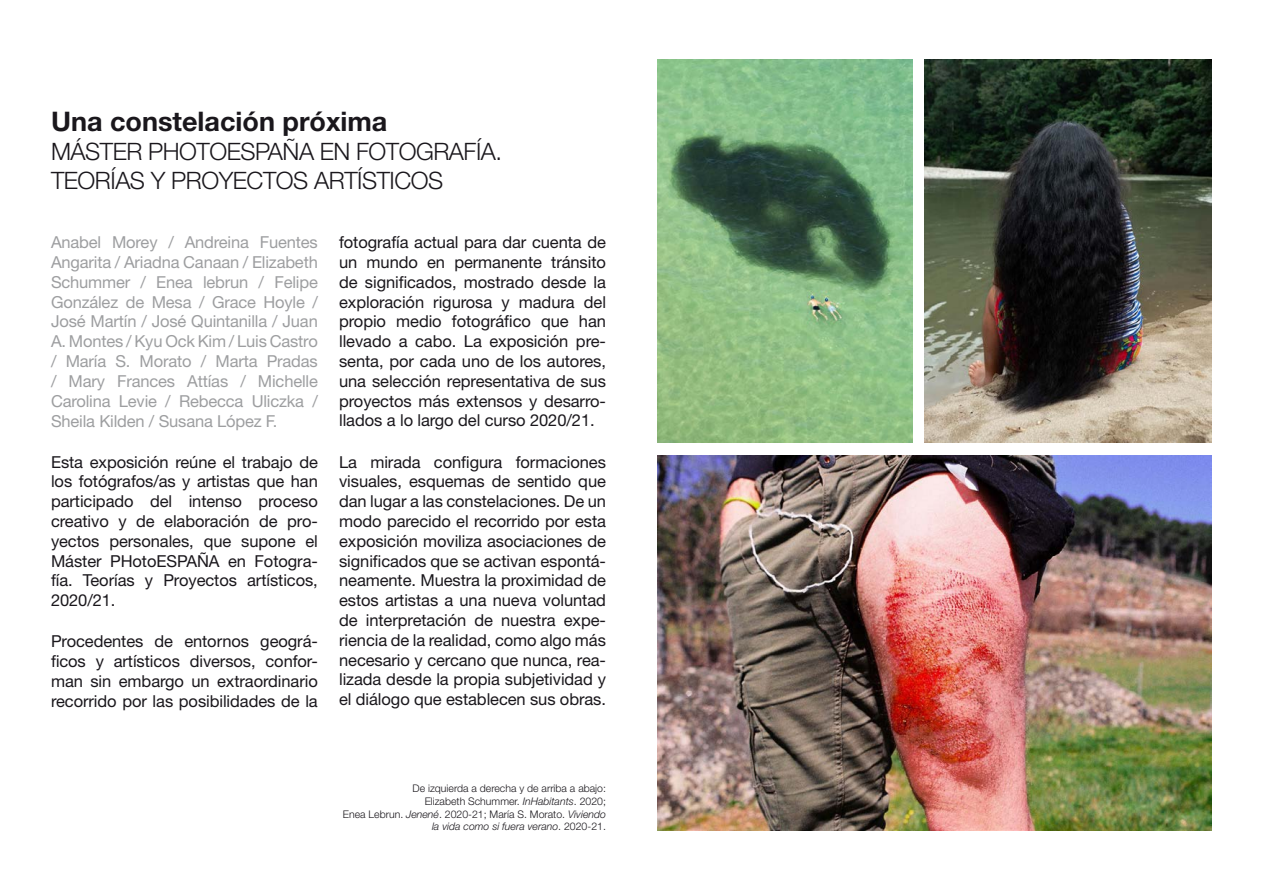
<style>
.page{position:relative;width:1263px;height:893px;background:#fff}
.page>*{position:absolute;margin:0;border:0;box-sizing:border-box;transform-origin:0 0}
.t1{font:700 27px "Helvetica Neue";color:#1a171c}
.t2{font:300 24px/28.8px "Helvetica Neue LT Std";letter-spacing:-.02em;color:#1a171c}
.t3{font:16.5px/19.8px "Helvetica Neue";letter-spacing:-.005em;color:#1a171c;text-align:justify}
.t4{font:16.5px/19.8px "Helvetica Neue";letter-spacing:-.01em;color:#9d9ea0;text-align:justify}
.t5{font:300 10.5px/12.6px "Helvetica Neue LT Std";color:#1a171c;text-align:right}
.s1{font-style:italic}
</style>
<div class="page">
<img style="left:925px;top:60px;width:287px;height:382px">
<img style="left:657px;top:456px;width:555px;height:375px">
<img style="left:657px;top:60px;width:255px;height:382px">
<h1 class="t1" style="left:51px;top:105px;width:338px">Una constelación próxima</h1>
<h2 class="t2" style="left:51px;top:136px;width:453px">MÁSTER PHOTOESPAÑA EN FOTOGRAFÍA.<br>TEORÍAS Y PROYECTOS ARTÍSTICOS</h2>
<p class="t4" style="left:51px;top:232px;width:268px">Anabel Morey / Andreina Fuentes Angarita / Ariadna Canaan / Elizabeth Schummer / Enea lebrun / Felipe González de Mesa / Grace Hoyle / José Martín / José Quintanilla / Juan A. Montes / Kyu Ock Kim / Luis Castro / María S. Morato / Marta Pradas / Mary Frances Attías / Michelle Carolina Levie / Rebecca Uliczka / Sheila Kilden / Susana López F.</p>
<p class="t3" style="left:51px;top:452px;width:268px">Esta exposición reúne el trabajo de los fotógrafos/as y artistas que han participado del intenso proceso creativo y de elaboración de pro&shy;yectos personales, que supone el Máster PHotoESPAÑA en Fotogra&shy;fía. Teorías y Proyectos artísticos, 2020/21.</p>
<p class="t3" style="left:51px;top:631px;width:268px">Procedentes de entornos geográ&shy;ficos y artísticos diversos, confor&shy;man sin embargo un extraordinario recorrido por las posibilidades de la</p>
<p class="t3" style="left:339px;top:232px;width:268px">fotografía actual para dar cuenta de un mundo en permanente tránsito de significados, mostrado desde la exploración rigurosa y madura del propio medio fotográfico que han llevado a cabo. La exposición pre&shy;senta, por cada uno de los autores, una selección representativa de sus proyectos más extensos y desarro&shy;llados a lo largo del curso 2020/21.</p>
<p class="t3" style="left:339px;top:452px;width:268px">La mirada configura formaciones visuales, esquemas de sentido que dan lugar a las constelaciones. De un modo parecido el recorrido por esta exposición moviliza asociaciones de significados que se activan espontá&shy;neamente. Muestra la proximidad de estos artistas a una nueva voluntad de interpretación de nuestra expe&shy;riencia de la realidad, como algo más necesario y cercano que nunca, rea&shy;lizada desde la propia subjetividad y el diálogo que establecen sus obras.</p>
<p class="t5" style="left:343px;top:782px;width:265px">De izquierda a derecha y de arriba a abajo:<br>Elizabeth Schummer. <span class="s1">InHabitants</span>. 2020;<br>Enea Lebrun. <span class="s1">Jenené</span>. 2020-21; María S. Morato. <span class="s1">Viviendo la vida como si fuera verano</span>. 2020-21.</p>
</div>
